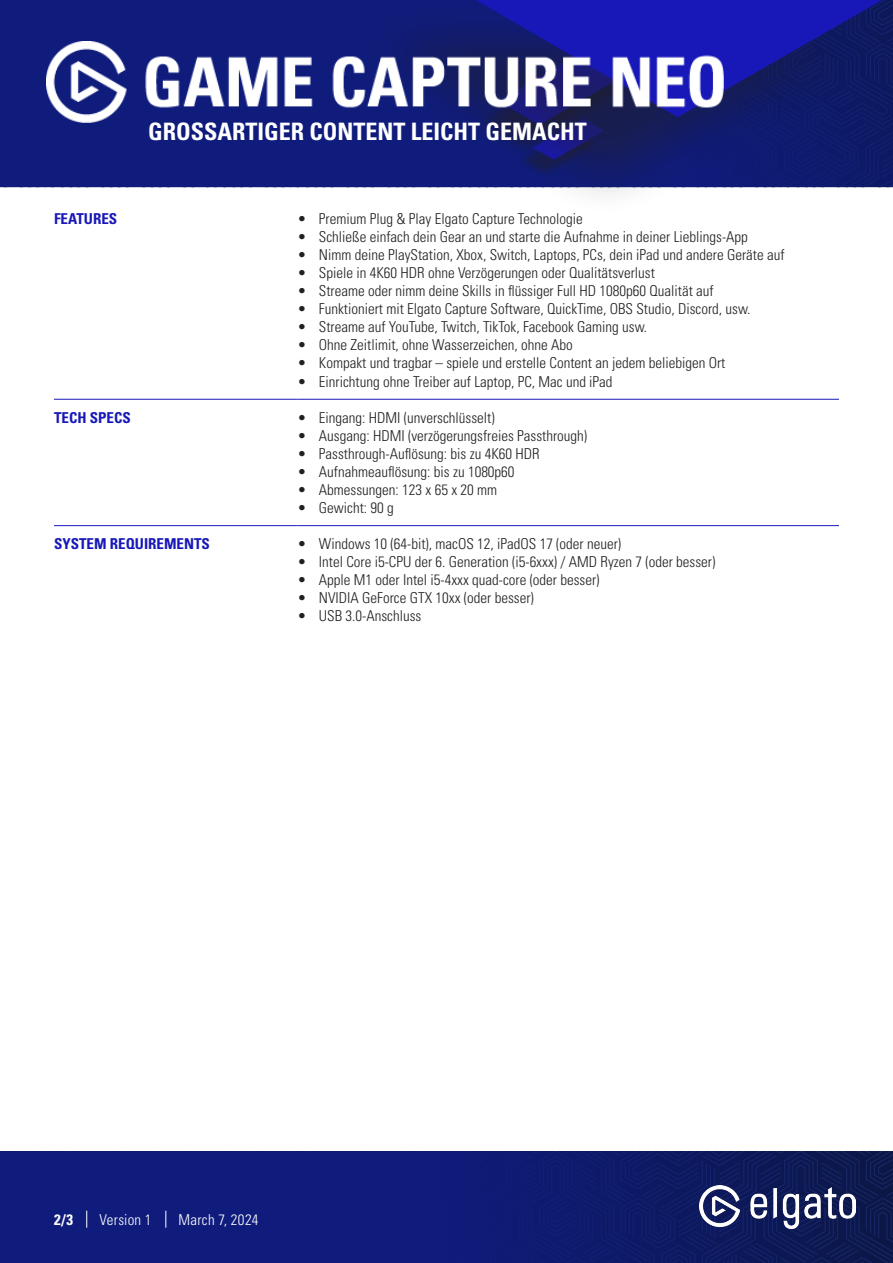
<style>
.page{position:relative;width:893px;height:1263px;background:#fff}
.page>*{position:absolute;margin:0;border:0;box-sizing:border-box;transform-origin:0 0}
.t1{font:700 condensed 24px "Univers LT Std";color:#fff}
.t2{font:300 condensed 15px "Univers LT Std";color:#231f20}
.Headline_Tabelle{font:700 condensed 15px "Univers LT Std";color:#1818b8}
.Headline_Tabelle-2{font:300 condensed 15px "Univers LT Std";letter-spacing:.015em;color:#fff}
.Headline_Tabelle-3{font:700 condensed 15px "Univers LT Std";color:#fff}
</style>
<div class="page">
<svg style="left:0;top:1151px;width:893px;height:112px;background:#0e1b71"></svg>
<div style="left:0;top:0;width:893px;height:187px;background:#0f1c7c"></div>
<div style="left:345px;top:0;width:525px;height:218px;background:#231f20;opacity:.5"></div>
<svg style="left:454px;top:0;width:439px;height:117px;background:#13198f"></svg>
<img style="left:699px;top:1185px;width:156px;height:44px">
<img style="left:47px;top:42px;width:677px;height:81px">
<hr style="left:54px;top:399px;width:244px;height:1px;background:#1818b8">
<hr style="left:298px;top:399px;width:541px;height:1px;background:#1818b8">
<hr style="left:54px;top:525px;width:244px;height:1px;background:#1818b8">
<hr style="left:298px;top:525px;width:541px;height:1px;background:#1818b8">
<svg style="left:86px;top:1211px;width:1px;height:17px"></svg>
<svg style="left:166px;top:1211px;width:1px;height:17px"></svg>
<p class="t1" style="left:148px;top:117px;width:440px">GROSSARTIGER CONTENT LEICHT GEMACHT</p>
<p class="Headline_Tabelle" style="left:54px;top:210px;width:65px">FEATURES</p>
<p class="t2" style="left:298px;top:210px;width:286px">• Premium Plug &amp; Play Elgato Capture Technologie</p>
<p class="t2" style="left:298px;top:228px;width:452px">• Schließe einfach dein Gear an und starte die Aufnahme in deiner Lieblings-App</p>
<p class="t2" style="left:298px;top:246px;width:488px">• Nimm deine PlayStation, Xbox, Switch, Laptops, PCs, dein iPad und andere Geräte auf</p>
<p class="t2" style="left:298px;top:264px;width:359px">• Spiele in 4K60 HDR ohne Verzögerungen oder Qualitätsverlust</p>
<p class="t2" style="left:298px;top:282px;width:418px">• Streame oder nimm deine Skills in flüssiger Full HD 1080p60 Qualität auf</p>
<p class="t2" style="left:298px;top:300px;width:454px">• Funktioniert mit Elgato Capture Software, QuickTime, OBS Studio, Discord, usw.</p>
<p class="t2" style="left:298px;top:318px;width:351px">• Streame auf YouTube, Twitch, TikTok, Facebook Gaming usw.</p>
<p class="t2" style="left:298px;top:336px;width:276px">• Ohne Zeitlimit, ohne Wasserzeichen, ohne Abo</p>
<p class="t2" style="left:298px;top:354px;width:429px">• Kompakt und tragbar – spiele und erstelle Content an jedem beliebigen Ort</p>
<p class="t2" style="left:298px;top:372px;width:316px">• Einrichtung ohne Treiber auf Laptop, PC, Mac und iPad</p>
<p class="Headline_Tabelle" style="left:54px;top:408px;width:78px">TECH SPECS</p>
<p class="t2" style="left:298px;top:409px;width:199px">• Eingang: HDMI (unverschlüsselt)</p>
<p class="t2" style="left:298px;top:427px;width:291px">• Ausgang: HDMI (verzögerungsfreies Passthrough)</p>
<p class="t2" style="left:298px;top:445px;width:243px">• Passthrough-Auflösung: bis zu 4K60 HDR</p>
<p class="t2" style="left:298px;top:463px;width:218px">• Aufnahmeauflösung: bis zu 1080p60</p>
<p class="t2" style="left:298px;top:481px;width:201px">• Abmessungen: 123 x 65 x 20 mm</p>
<p class="t2" style="left:298px;top:499px;width:98px">• Gewicht: 90 g</p>
<p class="Headline_Tabelle" style="left:54px;top:535px;width:157px">SYSTEM REQUIREMENTS</p>
<p class="t2" style="left:298px;top:535px;width:325px">• Windows 10 (64-bit), macOS 12, iPadOS 17 (oder neuer)</p>
<p class="t2" style="left:298px;top:553px;width:419px">• Intel Core i5-CPU der 6. Generation (i5-6xxx) / AMD Ryzen 7 (oder besser)</p>
<p class="t2" style="left:298px;top:571px;width:303px">• Apple M1 oder Intel i5-4xxx quad-core (oder besser)</p>
<p class="t2" style="left:298px;top:589px;width:238px">• NVIDIA GeForce GTX 10xx (oder besser)</p>
<p class="t2" style="left:298px;top:607px;width:125px">• USB 3.0-Anschluss</p>
<p class="Headline_Tabelle-3" style="left:54px;top:1210px;width:21px">2/3</p>
<p class="Headline_Tabelle-2" style="left:99px;top:1210px;width:54px">Version 1</p>
<p class="Headline_Tabelle-2" style="left:179px;top:1210px;width:81px">March 7, 2024</p>
</div>
